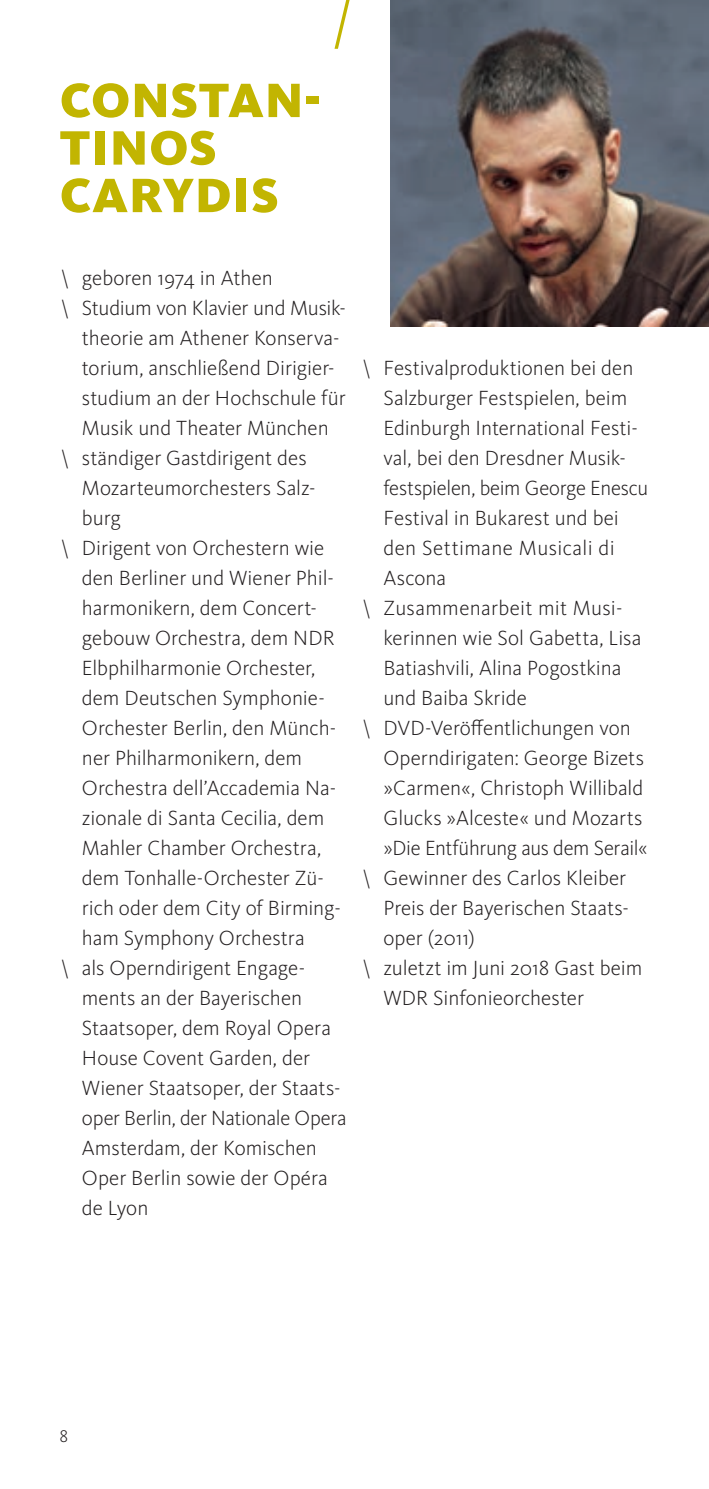
<style>
.page{position:relative;width:709px;height:1489px;background:#fff}
.page>*{position:absolute;margin:0;border:0;box-sizing:border-box;transform-origin:0 0}
.t1{font:900 50px/47.5px "WDR Sans";letter-spacing:.02em;color:#c2b501}
.t2{font:300 21.25px "WDR Sans";color:#231f20}
.t3{font:300 21.25px "WDR Sans";letter-spacing:-.02em;color:#231f20}
.t4{font:300 21.25px "WDR Sans";letter-spacing:.02em;color:#231f20}
.t5{font:300 17.5px "WDR Sans";color:#231f20}
</style>
<div class="page">
<svg style="left:334px;top:0;width:16px;height:49px"></svg>
<img style="left:390px;top:0;width:319px;height:326px">
<h1 class="t1" style="left:60px;top:76px;width:263px">CONSTAN-<br>TINOS<br>CARYDIS</h1>
<p class="t2" style="left:61px;top:265px;width:214px">\ geboren 1974 in Athen</p>
<p class="t2" style="left:61px;top:295px;width:287px">\ Studium von Klavier und Musik-</p>
<p class="t2" style="left:82px;top:325px;width:259px">theorie am Athener Konserva-</p>
<p class="t2" style="left:82px;top:355px;width:254px">torium, anschließend Dirigier-</p>
<p class="t2" style="left:82px;top:385px;width:265px">studium an der Hochschule für</p>
<p class="t2" style="left:82px;top:415px;width:248px">Musik und Theater München</p>
<p class="t2" style="left:61px;top:445px;width:247px">\ ständiger Gastdirigent des</p>
<p class="t2" style="left:82px;top:475px;width:235px">Mozarteumorchesters Salz-</p>
<p class="t2" style="left:82px;top:505px;width:41px">burg</p>
<p class="t2" style="left:61px;top:535px;width:265px">\ Dirigent von Orchestern wie</p>
<p class="t2" style="left:82px;top:565px;width:253px">den Berliner und Wiener Phil-</p>
<p class="t2" style="left:82px;top:595px;width:237px">harmonikern, dem Concert-</p>
<p class="t2" style="left:82px;top:625px;width:254px">gebouw Orchestra, dem NDR</p>
<p class="t2" style="left:82px;top:655px;width:235px">Elbphilharmonie Orchester,</p>
<p class="t2" style="left:82px;top:685px;width:244px">dem Deutschen Symphonie-</p>
<p class="t2" style="left:82px;top:715px;width:256px">Orchester Berlin, den Münch-</p>
<p class="t2" style="left:82px;top:745px;width:222px">ner Philharmonikern, dem</p>
<p class="t2" style="left:82px;top:775px;width:256px">Orchestra dell’Accademia Na-</p>
<p class="t2" style="left:82px;top:805px;width:244px">zionale di Santa Cecilia, dem</p>
<p class="t2" style="left:82px;top:835px;width:241px">Mahler Chamber Orchestra,</p>
<p class="t2" style="left:82px;top:865px;width:243px">dem Tonhalle-Orchester Zü-</p>
<p class="t2" style="left:82px;top:895px;width:261px">rich oder dem City of Birming-</p>
<p class="t2" style="left:82px;top:925px;width:224px">ham Symphony Orchestra</p>
<p class="t2" style="left:61px;top:955px;width:246px">\ als Operndirigent Engage-</p>
<p class="t2" style="left:82px;top:985px;width:222px">ments an der Bayerischen</p>
<p class="t2" style="left:82px;top:1015px;width:251px">Staatsoper, dem Royal Opera</p>
<p class="t2" style="left:82px;top:1045px;width:230px">House Covent Garden, der</p>
<p class="t2" style="left:82px;top:1075px;width:260px">Wiener Staatsoper, der Staats-</p>
<p class="t2" style="left:82px;top:1105px;width:266px">oper Berlin, der Nationale Opera</p>
<p class="t2" style="left:82px;top:1135px;width:237px">Amsterdam, der Komischen</p>
<p class="t2" style="left:82px;top:1165px;width:248px">Oper Berlin sowie der Opéra</p>
<p class="t2" style="left:82px;top:1195px;width:68px">de Lyon</p>
<p class="t2" style="left:362px;top:355px;width:273px">\ Festivalproduktionen bei den</p>
<p class="t2" style="left:383px;top:385px;width:245px">Salzburger Festspielen, beim</p>
<p class="t2" style="left:383px;top:415px;width:256px">Edinburgh International Festi-</p>
<p class="t2" style="left:383px;top:445px;width:244px">val, bei den Dresdner Musik-</p>
<p class="t2" style="left:383px;top:475px;width:266px">festspielen, beim George Enescu</p>
<p class="t2" style="left:383px;top:505px;width:237px">Festival in Bukarest und bei</p>
<p class="t4" style="left:383px;top:535px;width:233px">den Settimane Musicali di</p>
<p class="t2" style="left:383px;top:565px;width:64px">Ascona</p>
<p class="t2" style="left:362px;top:595px;width:262px">\ Zusammenarbeit mit Musi-</p>
<p class="t2" style="left:383px;top:625px;width:259px">kerinnen wie Sol Gabetta, Lisa</p>
<p class="t2" style="left:383px;top:655px;width:239px">Batiashvili, Alina Pogostkina</p>
<p class="t2" style="left:383px;top:685px;width:145px">und Baiba Skride</p>
<p class="t2" style="left:362px;top:715px;width:270px">\ DVD-Veröffentlichungen von</p>
<p class="t2" style="left:383px;top:745px;width:262px">Operndirigaten: George Bizets</p>
<p class="t2" style="left:383px;top:775px;width:261px">»Carmen«, Christoph Willibald</p>
<p class="t2" style="left:383px;top:805px;width:261px">Glucks »Alceste« und Mozarts</p>
<p class="t3" style="left:383px;top:835px;width:266px">»Die Entführung aus dem Serail«</p>
<p class="t2" style="left:362px;top:865px;width:266px">\ Gewinner des Carlos Kleiber</p>
<p class="t2" style="left:383px;top:895px;width:247px">Preis der Bayerischen Staats-</p>
<p class="t2" style="left:383px;top:925px;width:93px">oper (2011)</p>
<p class="t2" style="left:362px;top:955px;width:282px">\ zuletzt im Juni 2018 Gast beim</p>
<p class="t2" style="left:383px;top:985px;width:202px">WDR Sinfonieorchester</p>
<p class="t5" style="left:60px;top:1425px;width:10px">8</p>
</div>
